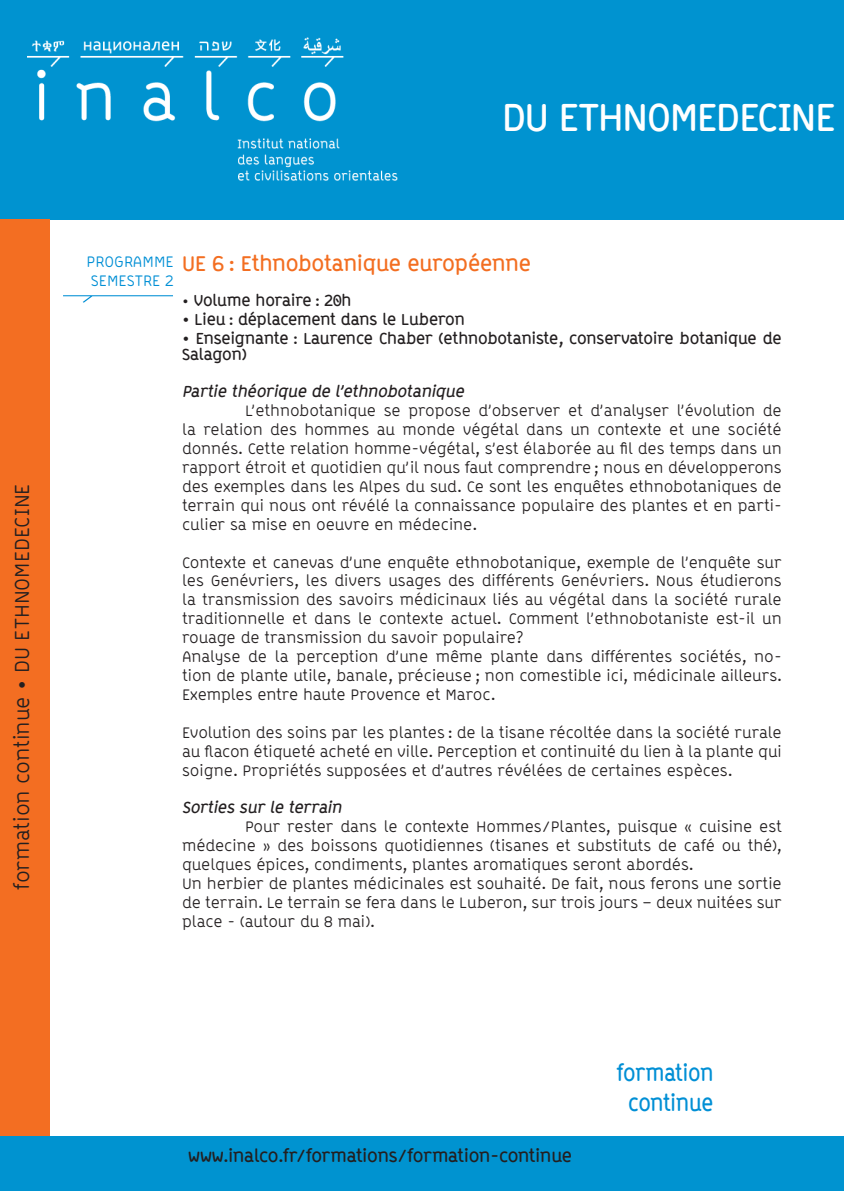
<style>
.page{position:relative;width:844px;height:1191px;background:#fff}
.page>*{position:absolute;margin:0;border:0;box-sizing:border-box;transform-origin:0 0}
.TITRAGE_DU_SÉMINAIRE{font:700 38.5px "ABB Line";letter-spacing:-.025em;color:#fff}
.TITRAGE_DU_SÉMINAIRE-2{font:700 22.4px "ABB Line";letter-spacing:-.01em;color:#008fd5;scale:.91 1}
.t1{font:21px "ABB Line";color:#231f20}
.TEXTE_COURANT_AVEC_R{font:700 21px "ABB Line";color:#f36e21}
.TEXTE_COURANT{font:700 17.5px "ABB Line";color:#231f20}
.TEXTE_COURANT_AVEC_R-2{font:15.75px/18.9px "ABB Line";color:#231f20;text-align:justify}
.TEXTE_COURANT_AVEC_R-3{font:700 15.75px/15.8px "ABB Line";letter-spacing:-.005em;color:#231f20}
.TEXTE_COURANT_AVEC_R-4{font:italic 700 15.75px "ABB Line";color:#231f20}
.GAUCHE_-_OBJECTIFS{font:15.75px/18.9px "ABB Line";color:#008fd5}
.s1{font-weight:400;font-size:14px}
.s2{font-weight:400}
</style>
<div class="page">
<div style="left:1px;top:0;width:842px;height:220px;background:#0093d0"></div>
<img style="left:27px;top:37px;width:371px;height:144px">
<div style="left:0;top:220px;width:50px;height:971px;background:#f36e22"></div>
<div style="left:1px;top:1136px;width:842px;height:55px;background:#0093d0"></div>
<svg style="left:63px;top:295px;width:110px;height:8px"></svg>
<p class="t1" style="left:10px;top:889px;width:407px;rotate:-90deg">formation continue • DU ETHNOMEDECINE</p>
<p class="TITRAGE_DU_SÉMINAIRE" style="left:502px;top:95px;width:335px">DU ETHNOMEDECINE</p>
<p class="GAUCHE_-_OBJECTIFS" style="left:86px;top:252px;width:89px">PROGRAMME<br>SEMESTRE 2</p>
<p class="TEXTE_COURANT_AVEC_R" style="left:182px;top:251px;width:350px">UE 6 : Ethnobotanique européenne</p>
<p class="TEXTE_COURANT_AVEC_R-3" style="left:182px;top:292px;width:171px"><span class="s1">•</span> Volume horaire : 20h</p>
<p class="TEXTE_COURANT_AVEC_R-3" style="left:182px;top:311px;width:284px"><span class="s2">•</span> Lieu : déplacement dans le Luberon</p>
<p class="TEXTE_COURANT_AVEC_R-3" style="left:182px;top:330px;width:601px"><span class="s2">•</span> Enseignante : Laurence Chaber (ethnobotaniste, conservatoire botanique de<br>Salagon)</p>
<p class="TEXTE_COURANT_AVEC_R-4" style="left:182px;top:382px;width:287px">Partie théorique de l’ethnobotanique</p>
<p class="TEXTE_COURANT_AVEC_R-2" style="left:182px;top:401px;width:601px;text-indent:63px">L’ethnobotanique se propose d’observer et d’analyser l’évolution de la relation des hommes au monde végétal dans un contexte et une société donnés. Cette relation homme-végétal, s’est élaborée au fil des temps dans un rapport étroit et quotidien qu’il nous faut comprendre ; nous en développerons des exemples dans les Alpes du sud. Ce sont les enquêtes ethnobotaniques de terrain qui nous ont révélé la connaissance populaire des plantes et en parti&shy;culier sa mise en oeuvre en médecine.</p>
<p class="TEXTE_COURANT_AVEC_R-2" style="left:182px;top:553px;width:601px">Contexte et canevas d’une enquête ethnobotanique, exemple de l’enquête sur les Genévriers, les divers usages des différents Genévriers. Nous étudierons la transmission des savoirs médicinaux liés au végétal dans la société rurale traditionnelle et dans le contexte actuel. Comment l’ethnobotaniste est-il un rouage de transmission du savoir populaire?</p>
<p class="TEXTE_COURANT_AVEC_R-2" style="left:182px;top:647px;width:601px">Analyse de la perception d’une même plante dans différentes sociétés, no&shy;tion de plante utile, banale, précieuse ; non comestible ici, médicinale ailleurs.<br>Exemples entre haute Provence et Maroc.</p>
<p class="TEXTE_COURANT_AVEC_R-2" style="left:182px;top:723px;width:601px">Evolution des soins par les plantes : de la tisane récoltée dans la société rurale au flacon étiqueté acheté en ville. Perception et continuité du lien à la plante qui soigne. Propriétés supposées et d’autres révélées de certaines espèces.</p>
<p class="TEXTE_COURANT_AVEC_R-4" style="left:182px;top:798px;width:164px">Sorties sur le terrain</p>
<p class="TEXTE_COURANT_AVEC_R-2" style="left:182px;top:817px;width:601px;text-indent:63px">Pour rester dans le contexte Hommes/Plantes, puisque « cuisine est médecine » des boissons quotidiennes (tisanes et substituts de café ou thé), quelques épices, condiments, plantes aromatiques seront abordés.</p>
<p class="TEXTE_COURANT_AVEC_R-2" style="left:182px;top:874px;width:601px">Un herbier de plantes médicinales est souhaité. De fait, nous ferons une sortie de terrain. Le terrain se fera dans le Luberon, sur trois jours – deux nuitées sur place - (autour du 8 mai).</p>
<p class="TEXTE_COURANT" style="left:188px;top:1145px;width:385px">www.inalco.fr/formations/formation-continue</p>
<p class="TITRAGE_DU_SÉMINAIRE-2" style="left:616px;top:1059px;width:107px">formation</p>
<p class="TITRAGE_DU_SÉMINAIRE-2" style="left:628px;top:1089px;width:95px">continue</p>
</div>
